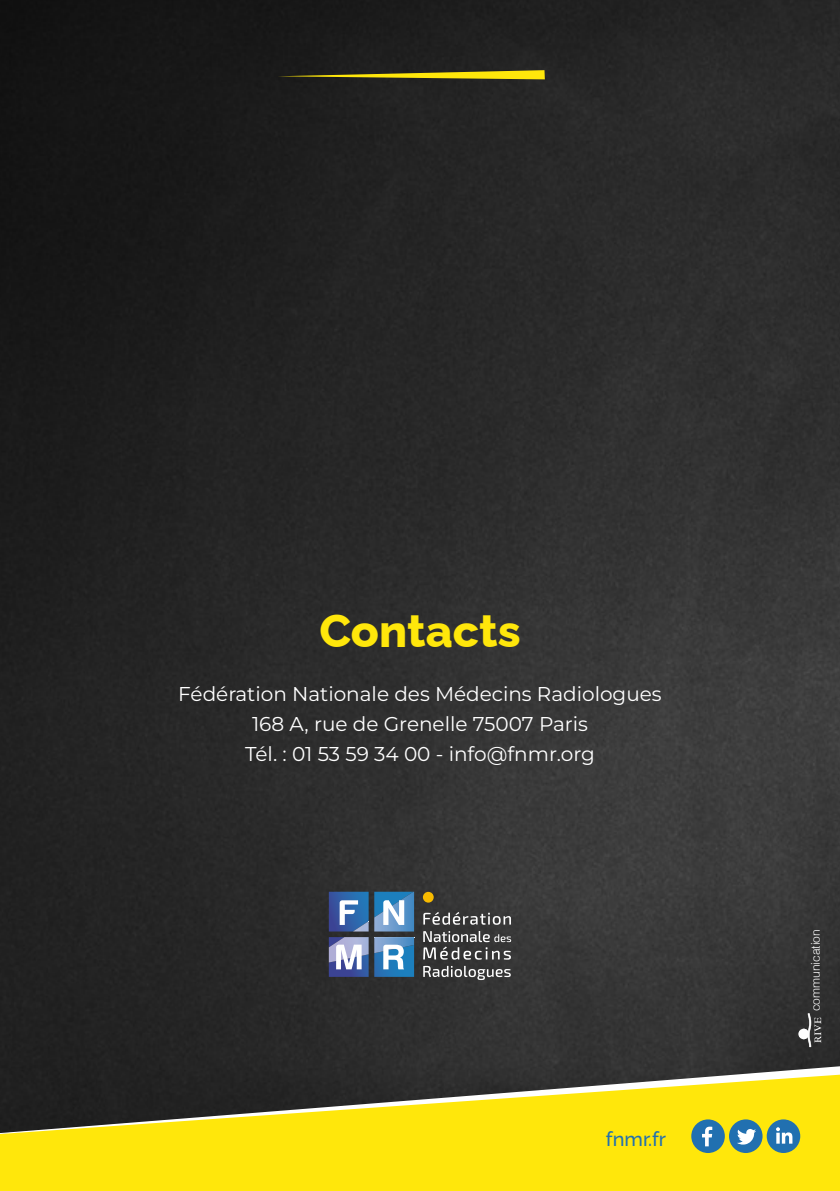
<style>
.page{position:relative;width:840px;height:1191px;background:#fff}
.page>*{position:absolute;margin:0;border:0;box-sizing:border-box;transform-origin:0 0}
.t1{font:800 46px "Raleway";color:#ffe70b}
.t2{font:20px/30px "Montserrat";color:#fff;text-align:center}
.t3{font:500 20px "Raleway";color:#2170b0}
.t4{font:300 12px "Helvetica";color:#fff}
</style>
<div class="page">
<img style="left:0;top:0;width:839px;height:1066px">
<div style="left:0;top:1134px;width:839px;height:57px;background:#ffe70b"></div>
<svg style="left:0;top:1066px;width:839px;height:68px;background:#91872a"></svg>
<div style="left:422px;top:892px;width:11px;height:10px;background:#f8bb00;border-radius:50%"></div>
<hr style="left:414px;top:891px;width:1px;height:40px;background:#333a40">
<svg style="left:328px;top:891px;width:86px;height:40px;background:#5d87b6"></svg>
<svg style="left:328px;top:937px;width:87px;height:40px"></svg>
<svg style="left:423px;top:912px;width:87px;height:12px"></svg>
<svg style="left:423px;top:931px;width:88px;height:28px;background:#646464"></svg>
<svg style="left:423px;top:966px;width:87px;height:14px"></svg>
<div style="left:691px;top:1119px;width:33px;height:34px;background:#2170b0;border-radius:50%"></div>
<svg style="left:702px;top:1126px;width:10px;height:20px"></svg>
<div style="left:728px;top:1119px;width:34px;height:34px;background:#2170b0;border-radius:50%"></div>
<svg style="left:737px;top:1129px;width:18px;height:15px"></svg>
<div style="left:766px;top:1119px;width:33px;height:34px;background:#2170b0;border-radius:50%"></div>
<svg style="left:776px;top:1127px;width:16px;height:16px"></svg>
<svg style="left:277px;top:70px;width:267px;height:9px;background:#908414"></svg>
<div style="left:797px;top:1028px;width:11px;height:11px;background:#303030;border-radius:50%"></div>
<svg style="left:798px;top:1013px;width:22px;height:34px"></svg>
<h1 class="t1" style="left:319px;top:594px;width:202px">Contacts</h1>
<p class="t2" style="left:178px;top:678px;width:484px">Fédération Nationale des Médecins Radiologues<br>168 A, rue de Grenelle 75007 Paris<br>Tél. : 01 53 59 34 00 - info@fnmr.org</p>
<p class="t3" style="left:605px;top:1122px;width:62px">fnmr.fr</p>
<p class="t4" style="left:804px;top:1011px;width:84px;rotate:-90deg">communication</p>
</div>
